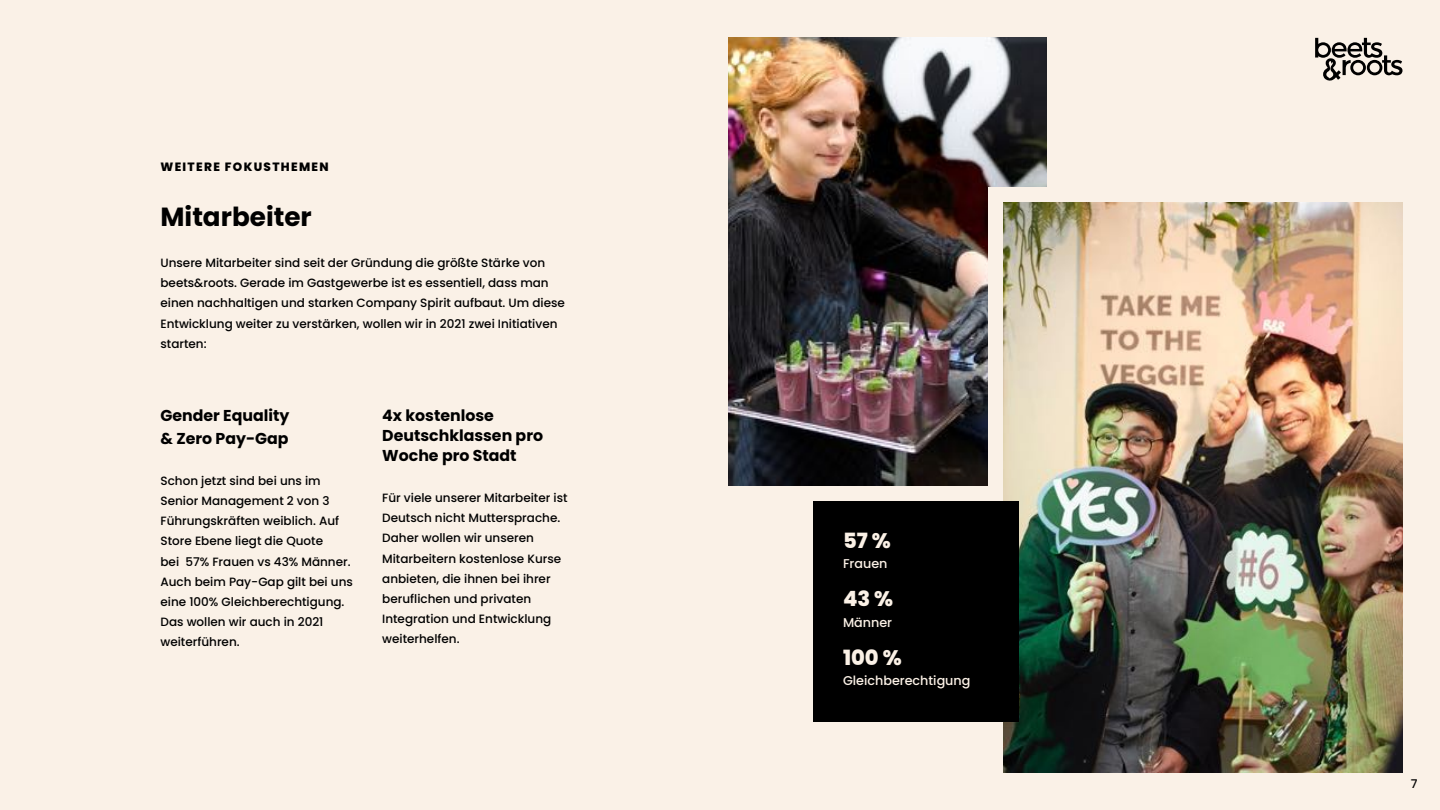
<style>
.page{position:relative;width:1440px;height:810px;background:#faf1e7}
.page>*{position:absolute;margin:0;border:0;box-sizing:border-box;transform-origin:0 0}
.t1{font:700 26.25px "Poppins";color:#000}
.t2{font:800 21px "Poppins";color:#fbf1e6}
.t3{font:700 15.75px/20.2px "Poppins";color:#000}
.t4{font:500 12.75px "Poppins";color:#fbf1e6}
.t5{font:500 12px/20.2px "Poppins";color:#000}
.t6{font:800 12px "Poppins";letter-spacing:.11em;color:#000}
</style>
<div class="page">
<img style="left:728px;top:38px;width:319px;height:448px">
<div style="left:988px;top:187px;width:228px;height:315px;background:#faf1e7"></div>
<img style="left:1004px;top:202px;width:398px;height:570px">
<svg style="left:1315px;top:38px;width:87px;height:43px"></svg>
<div style="left:813px;top:501px;width:205px;height:221px;background:#000"></div>
<p class="t6" style="left:160px;top:158px;width:170px">WEITERE FOKUSTHEMEN</p>
<h1 class="t1" style="left:160px;top:199px;width:153px">Mitarbeiter</h1>
<p class="t5" style="left:160px;top:253px;width:406px">Unsere Mitarbeiter sind seit der Gründung die größte Stärke von beets&amp;roots. Gerade im Gastgewerbe ist es essentiell, dass man einen nachhaltigen und starken Company Spirit aufbaut. Um diese Entwicklung weiter zu verstärken, wollen wir in 2021 zwei Initiativen starten:</p>
<h3 class="t3" style="left:160px;top:404px;width:130px;line-height:23.2px">Gender Equality &amp; Zero Pay-Gap</h3>
<p class="t5" style="left:160px;top:470px;width:194px">Schon jetzt sind bei uns im<br>Senior Management 2 von 3<br>Führungskräften weiblich. Auf<br>Store Ebene liegt die Quote<br>bei 57% Frauen vs 43% Männer.<br>Auch beim Pay-Gap gilt bei uns eine 100% Gleichberechtigung.<br>Das wollen wir auch in 2021 weiterführen.</p>
<h3 class="t3" style="left:382px;top:405px;width:162px">4x kostenlose<br>Deutschklassen pro<br>Woche pro Stadt</h3>
<p class="t5" style="left:382px;top:487px;width:187px">Für viele unserer Mitarbeiter ist<br>Deutsch nicht Muttersprache.<br>Daher wollen wir unseren<br>Mitarbeitern kostenlose Kurse anbieten, die ihnen bei ihrer beruflichen und privaten<br>Integration und Entwicklung weiterhelfen.</p>
<h2 class="t2" style="left:843px;top:526px;width:49px">57 %</h2>
<p class="t4" style="left:843px;top:555px;width:46px">Frauen</p>
<h2 class="t2" style="left:843px;top:584px;width:52px">43 %</h2>
<p class="t4" style="left:843px;top:613px;width:51px">Männer</p>
<h2 class="t2" style="left:843px;top:643px;width:60px">100 %</h2>
<p class="t4" style="left:843px;top:672px;width:129px">Gleichberechtigung</p>
<p class="t5" style="left:1411px;top:774px;width:8px">7</p>
</div>
